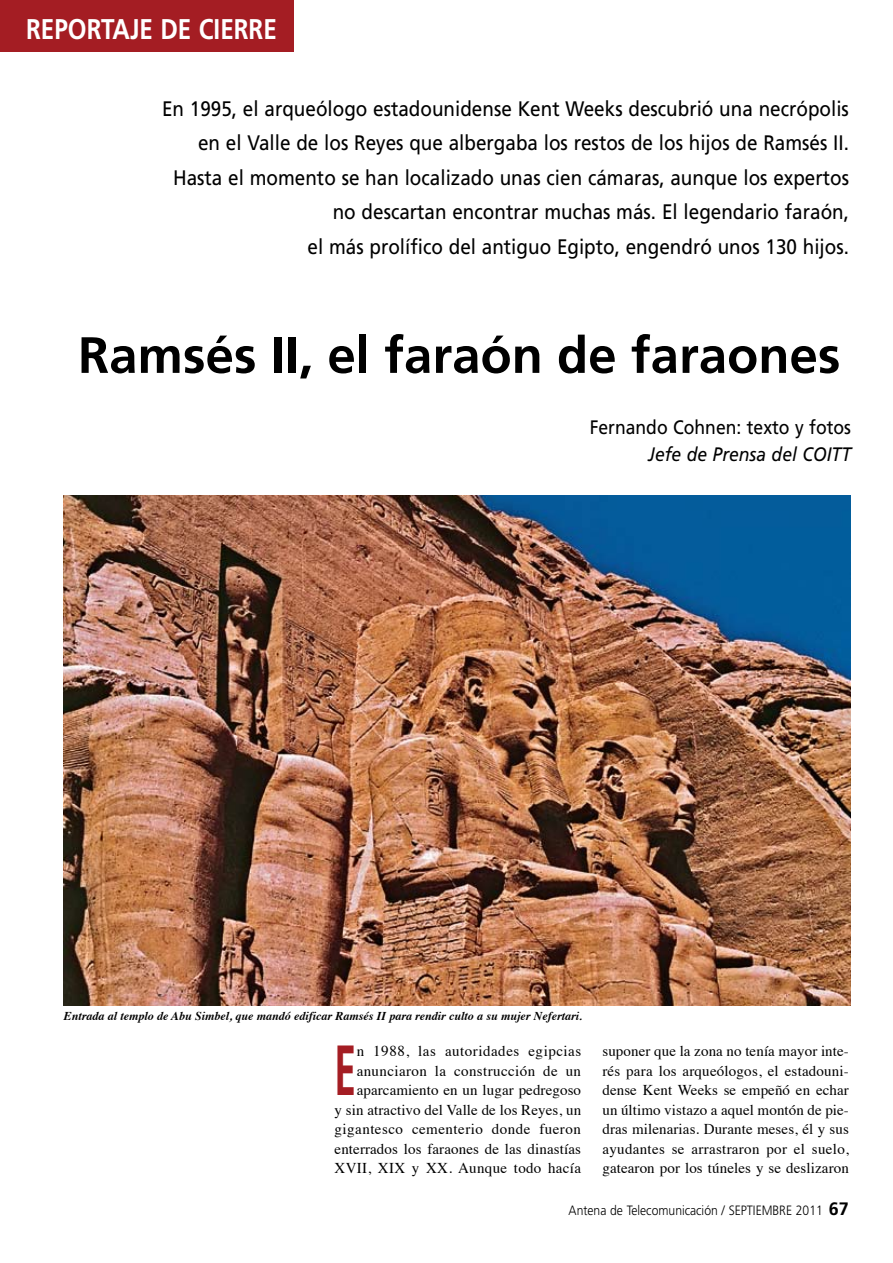
<style>
.page{position:relative;width:893px;height:1263px;background:#fff}
.page>*{position:absolute;margin:0;border:0;box-sizing:border-box;transform-origin:0 0}
.t1{font:700 70.8px "Frutiger";color:#a41d23;scale:.55 1}
.t2{font:700 51px "Frutiger";color:#000}
.t3{font:700 28.5px "Frutiger";color:#fff;scale:.85 1}
.t4{font:21px/34.5px "Frutiger";color:#000;text-align:right;scale:.9 1}
.t5{font:19.5px "Frutiger";color:#000;scale:.9 1}
.t6{font:italic 19.5px "Frutiger";color:#000;scale:.9 1}
.t7{font:15px/19.5px "Times";letter-spacing:.01em;color:#000;text-align:right}
.t8{font:300 13.5px "Frutiger";color:#000;scale:.9 1}
.t9{font:italic 700 12px "Times";color:#000}
.s1{font-weight:700;font-size:18px}
</style>
<div class="page">
<div style="left:0;top:0;width:293px;height:51px;background:#a41d23"></div>
<img style="left:64px;top:495px;width:786px;height:511px">
<h3 class="t3" style="left:26px;top:13px;width:296px">REPORTAJE DE CIERRE</h3>
<p class="t4" style="left:162px;top:91px;width:765px">En 1995, el arqueólogo estadounidense Kent Weeks descubrió una necrópolis en el Valle de los Reyes que albergaba los restos de los hijos de Ramsés II.<br>Hasta el momento se han localizado unas cien cámaras, aunque los expertos no descartan encontrar muchas más. El legendario faraón,<br>el más prolífico del antiguo Egipto, engendró unos 130 hijos.</p>
<h2 class="t2" style="left:78px;top:325px;width:764px">Ramsés II, el faraón de faraones</h2>
<h3 class="t5" style="left:590px;top:416px;width:292px">Fernando Cohnen: texto y fotos</h3>
<h3 class="t6" style="left:648px;top:443px;width:227px">Jefe de Prensa del COITT</h3>
<p class="t9" style="left:64px;top:1004px;width:520px">Entrada al templo de Abu Simbel, que mandó edificar Ramsés II para rendir culto a su mujer Nefertari.</p>
<h1 class="t1" style="left:335px;top:1029px;width:41px">E</h1>
<p class="t7" style="left:335px;top:1040px;width:248px">n 1988, las autoridades egipcias anunciaron la construcción de un aparcamiento en un lugar pedregoso<br>y sin atractivo del Valle de los Reyes, un gigantesco cementerio donde fueron enterrados los faraones de las dinastías XVII, XIX y XX. Aunque todo hacía</p>
<p class="t7" style="left:602px;top:1040px;width:248px;text-align:justify">suponer que la zona no tenía mayor inte&shy;rés para los arqueólogos, el estadouni&shy;dense Kent Weeks se empeñó en echar un último vistazo a aquel montón de pie&shy;dras milenarias. Durante meses, él y sus ayudantes se arrastraron por el suelo, gatearon por los túneles y se deslizaron</p>
<p class="t8" style="left:569px;top:1202px;width:313px">Antena de Telecomunicación / SEPTIEMBRE 2011 <span class="s1">67</span></p>
</div>
